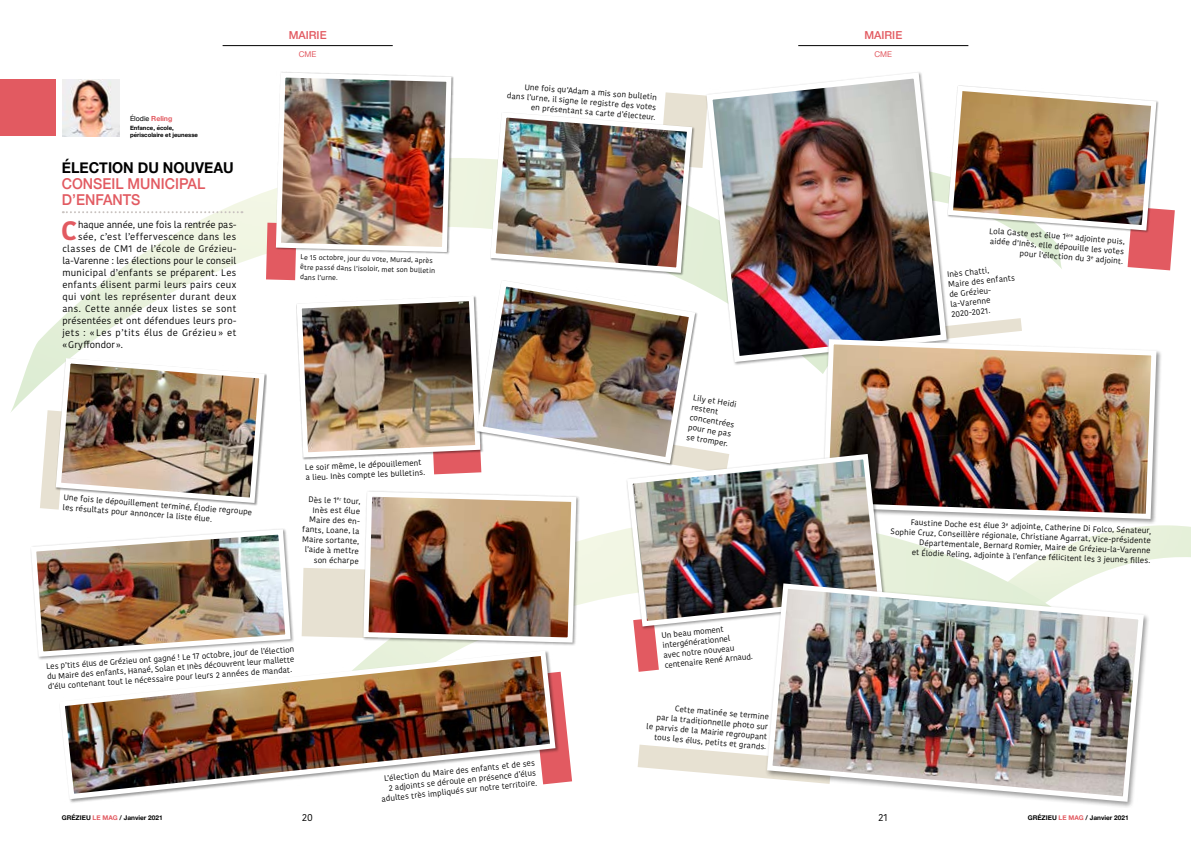
<style>
.page{position:relative;width:1191px;height:842px;background:#fff}
.page>*{position:absolute;margin:0;border:0;box-sizing:border-box;transform-origin:0 0}
.t1{font:700 26.6px "Kohinoor Bangla";color:#e25a61}
.t2{font:500 15px/16px "Helvetica Neue";color:#e25a61;scale:.95 1}
.t3{font:700 15px "Helvetica Neue";color:#000;scale:.95 1}
.t4{font:500 11px "Helvetica Neue";color:#e25a61}
.t5{font:10px "Kohinoor Bangla";color:#000}
.t6{font:9.5px "Kohinoor Bangla";letter-spacing:.03em;color:#000}
.t7{font:9.5px "Kohinoor Bangla";letter-spacing:.005em;color:#000}
.t8{font:9.5px "Kohinoor Bangla";letter-spacing:-.005em;color:#000}
.t9{font:9.5px "Kohinoor Bangla";letter-spacing:.01em;color:#000}
.t10{font:8px/10px "Kohinoor Bangla";color:#000;text-align:right}
.t11{font:8px "Helvetica Neue";color:#e25a61}
.t12{font:7px/9.8px "Kohinoor Bangla";color:#000}
.t13{font:7px "Helvetica Neue";color:#000}
.t14{font:700 6.5px "Helvetica Neue";color:#000}
.t15{font:700 6px/7.2px "Helvetica Neue";color:#000}
.s1{font-weight:700;color:#e25a61}
.s2{color:#e25a61}
</style>
<div class="page">
<hr style="left:798px;top:45px;width:170px;height:1px;background:#000">
<hr style="left:223px;top:45px;width:170px;height:1px;background:#000">
<svg style="left:696px;top:772px;width:68px;height:6px"></svg>
<svg style="left:950px;top:318px;width:72px;height:19px"></svg>
<svg style="left:559px;top:772px;width:13px;height:11px"></svg>
<svg style="left:698px;top:449px;width:12px;height:2px"></svg>
<img style="left:11px;top:158px;width:809px;height:254px">
<img style="left:301px;top:526px;width:837px;height:246px">
<div style="left:0;top:79px;width:56px;height:57px;background:#e25a61"></div>
<img style="left:62px;top:79px;width:57px;height:57px">
<svg style="left:63px;top:211px;width:179px;height:2px"></svg>
<img style="left:703px;top:72px;width:246px;height:293px">
<img style="left:487px;top:92px;width:221px;height:184px">
<img style="left:294px;top:293px;width:188px;height:181px">
<img style="left:40px;top:355px;width:227px;height:155px">
<img style="left:31px;top:529px;width:262px;height:130px">
<div style="left:822px;top:338px;width:340px;height:186px;background:#000;opacity:.4"></div>
<img style="left:820px;top:337px;width:339px;height:184px">
<img style="left:624px;top:451px;width:262px;height:178px">
<div style="left:764px;top:581px;width:386px;height:227px;background:#000;opacity:.4"></div>
<img style="left:764px;top:581px;width:382px;height:223px">
<img style="left:57px;top:648px;width:501px;height:154px">
<img style="left:473px;top:277px;width:225px;height:189px">
<img style="left:266px;top:72px;width:188px;height:208px">
<img style="left:945px;top:83px;width:229px;height:187px">
<img style="left:302px;top:491px;width:277px;height:154px">
<p class="t13" style="left:130px;top:113px;width:44px">Élodie <span class="s1">Reling</span></p>
<p class="t15" style="left:130px;top:124px;width:69px">Enfance, école, périscolaire et jeunesse</p>
<h2 class="t3" style="left:62px;top:156px;width:182px">ÉLECTION DU NOUVEAU</h2>
<h2 class="t2" style="left:62px;top:174px;width:152px">CONSEIL MUNICIPAL<br>D’ENFANTS</h2>
<h1 class="t1" style="left:61px;top:207px;width:17px">C</h1>
<p class="t8" style="left:78px;top:217px;width:160px">haque année, une fois la rentrée pas-</p>
<p class="t6" style="left:78px;top:229px;width:160px">sée, c’est l’effervescence dans les</p>
<p class="t6" style="left:62px;top:241px;width:175px">classes de CM1 de l’école de Grézieu-</p>
<p class="t7" style="left:62px;top:253px;width:175px">la-Varenne : les élections pour le conseil</p>
<p class="t6" style="left:62px;top:265px;width:175px">municipal d’enfants se préparent. Les</p>
<p class="t6" style="left:62px;top:277px;width:175px">enfants élisent parmi leurs pairs ceux</p>
<p class="t6" style="left:62px;top:289px;width:175px">qui vont les représenter durant deux</p>
<p class="t6" style="left:62px;top:301px;width:175px">ans. Cette année deux listes se sont</p>
<p class="t6" style="left:62px;top:313px;width:175px">présentées et ont défendues leurs pro-</p>
<p class="t6" style="left:62px;top:325px;width:175px">jets : « Les p’tits élus de Grézieu » et</p>
<p class="t9" style="left:62px;top:337px;width:62px">«Gryffondor ».</p>
<p class="t10" style="left:64px;top:491px;width:191px;text-align:left;rotate:5deg">Une fois le dépouillement terminé, Élodie regroupe les résultats pour annoncer la liste élue.</p>
<h3 class="t4" style="left:289px;top:26px;width:39px">MAIRIE</h3>
<h3 class="t4" style="left:864px;top:26px;width:39px">MAIRIE</h3>
<p class="t11" style="left:299px;top:48px;width:19px">CME</p>
<p class="t11" style="left:874px;top:48px;width:19px">CME</p>
<p class="t12" style="left:300px;top:252px;width:136px;rotate:1deg">Le 15 octobre, jour du vote, Murad, après être passé dans l’isoloir, met son bulletin dans l’urne.</p>
<p class="t10" style="left:305px;top:463px;width:121px;text-align:left;rotate:-3deg">Le soir même, le dépouillement a lieu. Inès compte les bulletins.</p>
<p class="t10" style="left:308px;top:494px;width:30px;rotate:1deg">Dès le 1</p>
<p class="t10" style="left:303px;top:495px;width:60px;rotate:1deg">tour,<br>Inès est élue<br>Maire des en&shy;fants, Loane, la<br>Maire sortante, l’aide à mettre son écharpe</p>
<p class="t10" style="left:508px;top:80px;width:151px;rotate:5deg">Une fois qu’Adam a mis son bulletin dans l’urne, il signe le registre des votes en présentant sa carte d’électeur.</p>
<p class="t10" style="left:694px;top:392px;width:47px;text-align:left;rotate:10deg">Lily et Heidi restent concentrées pour ne pas se tromper.</p>
<p class="t10" style="left:989px;top:225px;width:79px;rotate:5deg">Lola Gaste est élue 1</p>
<p class="t10" style="left:1075px;top:232px;width:51px;rotate:5deg">adjointe puis,</p>
<p class="t10" style="left:990px;top:235px;width:136px;rotate:5deg">aidée d’Inès, elle dépouille les votes</p>
<p class="t10" style="left:1020px;top:248px;width:73px;rotate:5deg">pour l’élection du 3</p>
<p class="t10" style="left:1096px;top:254px;width:29px;rotate:5deg">adjoint.</p>
<p class="t10" style="left:946px;top:269px;width:68px;text-align:left;rotate:-6deg">Inès Chatti,<br>Maire des enfants de Grézieu&shy;la-Varenne<br>2020-2021.</p>
<p class="t10" style="left:891px;top:516px;width:262px;rotate:2deg">Faustine Doche est élue 3<sup>e</sup> adjointe, Catherine Di Folco, Sénateur, Sophie Cruz, Conseillère régionale, Christiane Agarrat, Vice-présidente Départementale, Bernard Romier, Maire de Grézieu-la-Varenne<br>et Élodie Reling, adjointe à l’enfance félicitent les 3 jeunes fi lles.</p>
<p class="t10" style="left:46px;top:661px;width:250px;text-align:justify;rotate:-4deg">Les p’tits élus de Grézieu ont gagné ! Le 17 octobre, jour de l’élection du Maire des enfants, Hanaé, Solan et Inès découvrent leur mallette d’élu contenant tout le nécessaire pour leurs 2 années de mandat.</p>
<p class="t10" style="left:379px;top:774px;width:158px;rotate:-6deg">L’élection du Maire des enfants et de ses<br>2 adjoints se déroule en présence d’élus adultes très impliqués sur notre territoire.</p>
<p class="t10" style="left:661px;top:630px;width:90px;text-align:left;rotate:-6deg">Un beau moment intergénérationnel<br>avec notre nouveau centenaire René Arnaud.</p>
<p class="t10" style="left:649px;top:701px;width:123px;rotate:5deg">Cette matinée se termine<br>par la traditionnelle photo sur<br>le parvis de la Mairie regroupant tous les élus, petits et grands.</p>
<p class="t14" style="left:62px;top:813px;width:102px">GRÉZIEU <span class="s2">LE MAG</span> / Janvier 2021</p>
<p class="t5" style="left:302px;top:809px;width:12px">20</p>
<p class="t5" style="left:878px;top:809px;width:11px">21</p>
<p class="t14" style="left:1027px;top:812px;width:102px">GRÉZIEU <span class="s2">LE MAG</span> / Janvier 2021</p>
</div>
